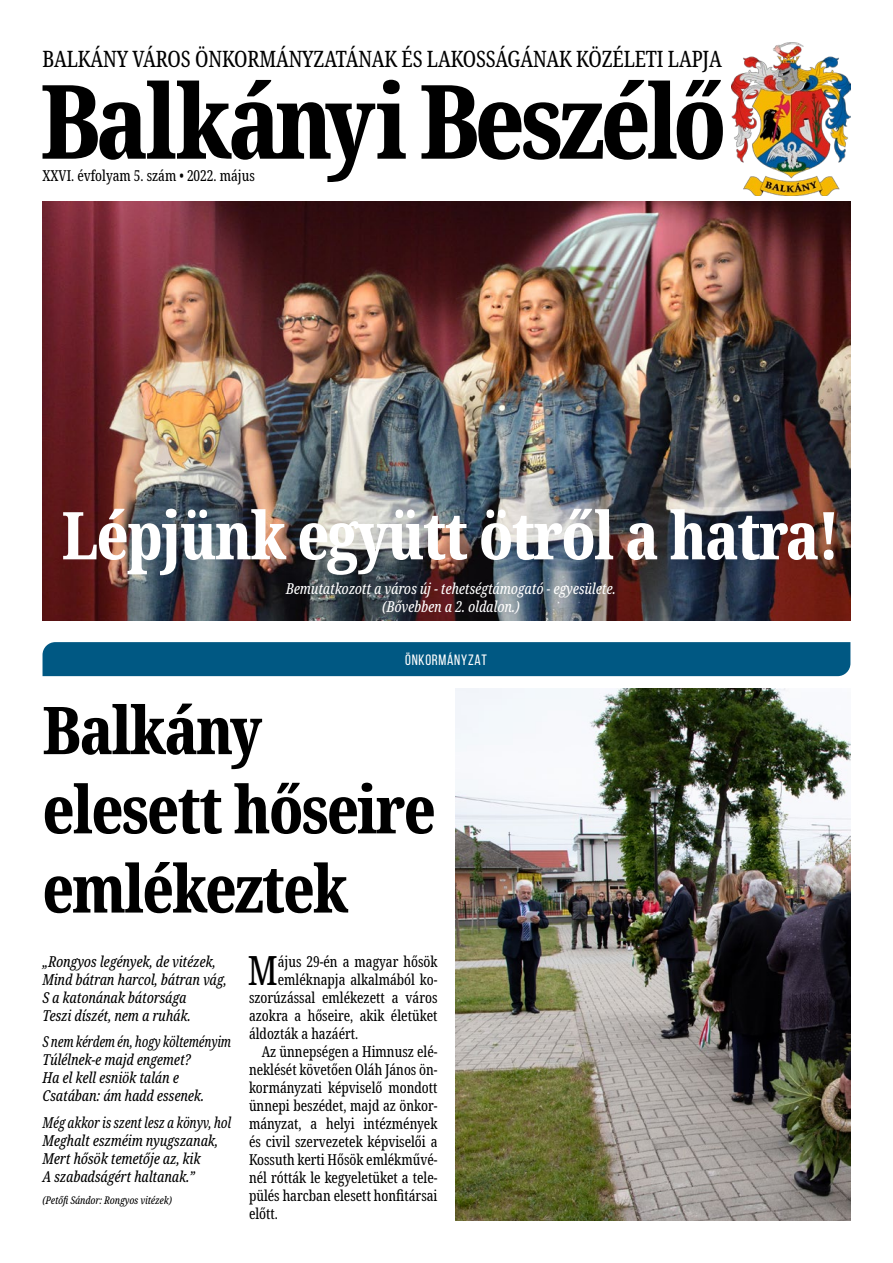
<style>
.page{position:relative;width:893px;height:1263px;background:#fff}
.page>*{position:absolute;margin:0;border:0;box-sizing:border-box;transform-origin:0 0}
.t1{font:800 extra-condensed 66px/79.2px "Noto Serif";letter-spacing:-.025em;color:#000}
.t2{font:800 extra-condensed 66px "Noto Serif";letter-spacing:-.025em;color:#fff}
.t3{font:extra-condensed 40.2px "Noto Serif";color:#000}
.t4{font:extra-condensed 22.5px "Noto Serif";letter-spacing:-.005em;color:#000}
.t5{font:extra-condensed 15px "Noto Serif";color:#000}
.t6{font:italic extra-condensed 15px/18px "Noto Serif";color:#000;scale:.94 1}
.t7{font:italic extra-condensed 15px/18px "Noto Serif";color:#000}
.t8{font:italic extra-condensed 15px/18px "Noto Serif";color:#000;scale:.92 1}
.t9{font:italic extra-condensed 15px/18px "Noto Serif";color:#fff;text-align:center}
.t10{font:15px "Bebas Neue";letter-spacing:.05em;color:#fff}
.t11{font:italic extra-condensed 10.5px "Noto Serif";color:#000}
</style>
<div class="page">
<img style="left:455px;top:689px;width:395px;height:531px">
<img style="left:731px;top:43px;width:119px;height:153px">
<svg style="left:43px;top:80px;width:680px;height:102px"></svg>
<img style="left:43px;top:202px;width:807px;height:419px">
<div style="left:43px;top:642px;width:807px;height:34px;background:#005883"></div>
<h3 class="t4" style="left:43px;top:43px;width:681px">BALKÁNY VÁROS ÖNKORMÁNYZATÁNAK ÉS LAKOSSÁGÁNAK KÖZÉLETI LAPJA</h3>
<p class="t5" style="left:43px;top:165px;width:214px">XXVI. évfolyam 5. szám • 2022. május</p>
<h1 class="t2" style="left:62px;top:489px;width:779px">Lépjünk együtt ötről a hatra!</h1>
<p class="t9" style="left:286px;top:580px;width:331px">Bemutatkozott a város új - tehetségtámogató - egyesülete. (Bővebben a 2. oldalon.)</p>
<p class="t10" style="left:405px;top:651px;width:83px">ÖNKORMÁNYZAT</p>
<h1 class="t1" style="left:43px;top:692px;width:395px">Balkány elesett hőseire emlékeztek</h1>
<p class="t7" style="left:43px;top:953px;width:186px">„Rongyos legények, de vitézek,<br>Mind bátran harcol, bátran vág,<br>S a katonának bátorsága<br>Teszi díszét, nem a ruhák.</p>
<p class="t8" style="left:43px;top:1033px;width:206px">S nem kérdem én, hogy költeményim<br>Túlélnek-e majd engemet?<br>Ha el kell esniök talán e<br>Csatában: ám hadd essenek.</p>
<p class="t6" style="left:43px;top:1114px;width:202px">Még akkor is szent lesz a könyv, hol<br>Meghalt eszméim nyugszanak,<br>Mert hősök temetője az, kik<br>A szabadságért haltanak.”</p>
<p class="t11" style="left:43px;top:1193px;width:131px">(Petőfi Sándor: Rongyos vitézek)</p>
<h2 class="t3" style="left:248px;top:943px;width:31px">M</h2>
<p class="t5" style="left:278px;top:951px;width:161px">ájus 29-én a magyar hősök</p>
<p class="t5" style="left:278px;top:969px;width:161px">emléknapja alkalmából ko-</p>
<p class="t5" style="left:249px;top:987px;width:190px">szorúzással emlékezett a város</p>
<p class="t5" style="left:249px;top:1005px;width:190px">azokra a hőseire, akik életüket</p>
<p class="t5" style="left:249px;top:1023px;width:111px">áldozták a hazáért.</p>
<p class="t5" style="left:262px;top:1041px;width:177px">Az ünnepségen a Himnusz elé-</p>
<p class="t5" style="left:249px;top:1059px;width:190px">neklését követően Oláh János ön-</p>
<p class="t5" style="left:249px;top:1077px;width:190px">kormányzati képviselő mondott</p>
<p class="t5" style="left:249px;top:1095px;width:190px">ünnepi beszédet, majd az önkor-</p>
<p class="t5" style="left:249px;top:1113px;width:190px">mányzat, a helyi intézmények</p>
<p class="t5" style="left:249px;top:1131px;width:190px">és civil szervezetek képviselői a</p>
<p class="t5" style="left:249px;top:1149px;width:190px">Kossuth kerti Hősök emlékművé-</p>
<p class="t5" style="left:249px;top:1167px;width:190px">nél rótták le kegyeletüket a tele-</p>
<p class="t5" style="left:249px;top:1185px;width:190px">pülés harcban elesett honfitársai</p>
<p class="t5" style="left:249px;top:1203px;width:31px">előtt.</p>
</div>
